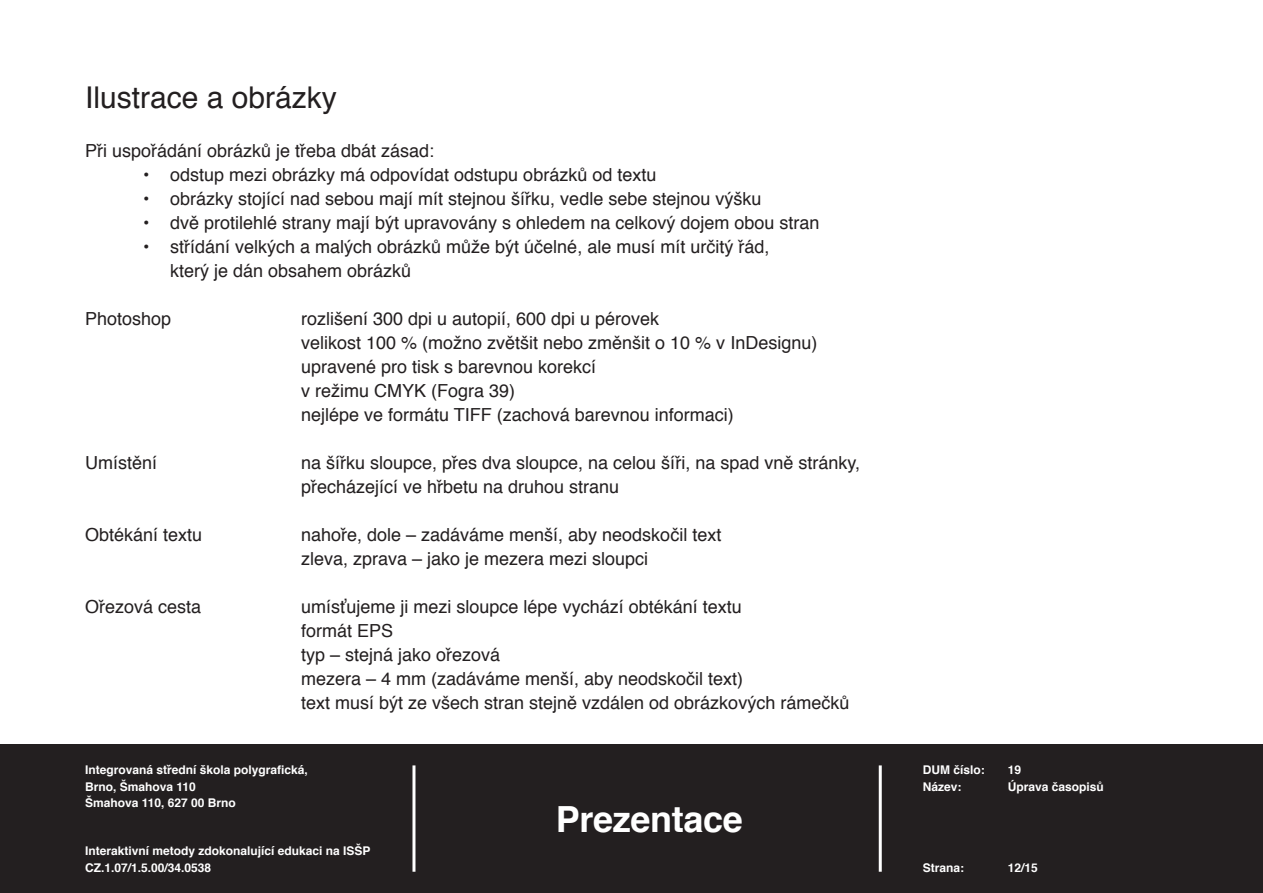
<style>
.page{position:relative;width:1263px;height:893px;background:#fff}
.page>*{position:absolute;margin:0;border:0;box-sizing:border-box;transform-origin:0 0}
.t1{font:700 36px "Helvetica";letter-spacing:-.01em;color:#fff}
.t2{font:30px "Helvetica";color:#231f20}
.t3{font:18px/24px "Helvetica";color:#231f20}
.t4{font:700 12px/16.5px "Helvetica";color:#fff}
</style>
<div class="page">
<div style="left:0;top:744px;width:1263px;height:149px;background:#231f20"></div>
<hr style="left:412px;top:765px;width:3px;height:107px;background:#fff">
<hr style="left:879px;top:765px;width:3px;height:107px;background:#fff">
<h2 class="t2" style="left:85px;top:84px;width:253px">Ilustrace a obrázky</h2>
<p class="t3" style="left:85px;top:140px;width:351px">Při uspořádání obrázků je třeba dbát zásad:</p>
<p class="t3" style="left:143px;top:164px;width:515px">• odstup mezi obrázky má odpovídat odstupu obrázků od textu</p>
<p class="t3" style="left:143px;top:188px;width:620px">• obrázky stojící nad sebou mají mít stejnou šířku, vedle sebe stejnou výšku</p>
<p class="t3" style="left:143px;top:212px;width:678px">• dvě protilehlé strany mají být upravovány s ohledem na celkový dojem obou stran</p>
<p class="t3" style="left:170px;top:236px;width:601px;text-indent:-27px">• střídání velkých a malých obrázků může být účelné, ale musí mít určitý řád, který je dán obsahem obrázků</p>
<p class="t3" style="left:85px;top:308px;width:88px">Photoshop</p>
<p class="t3" style="left:301px;top:308px;width:518px">rozlišení 300 dpi u autopií, 600 dpi u pérovek<br>velikost 100 % (možno zvětšit nebo změnšit o 10 % v InDesignu) upravené pro tisk s barevnou korekcí<br>v režimu CMYK (Fogra 39)<br>nejlépe ve formátu TIFF (zachová barevnou informaci)</p>
<p class="t3" style="left:85px;top:452px;width:74px">Umístění</p>
<p class="t3" style="left:301px;top:452px;width:560px">na šířku sloupce, přes dva sloupce, na celou šíři, na spad vně stránky, přecházející ve hřbetu na druhou stranu</p>
<p class="t3" style="left:85px;top:524px;width:119px">Obtékání textu</p>
<p class="t3" style="left:301px;top:524px;width:422px">nahoře, dole – zadáváme menší, aby neodskočil text zleva, zprava – jako je mezera mezi sloupci</p>
<p class="t3" style="left:85px;top:596px;width:118px">Ořezová cesta</p>
<p class="t3" style="left:301px;top:596px;width:550px">umísťujeme ji mezi sloupce lépe vychází obtékání textu<br>formát EPS<br>typ – stejná jako ořezová<br>mezera – 4 mm (zadáváme menší, aby neodskočil text)<br>text musí být ze všech stran stejně vzdálen od obrázkových rámečků</p>
<p class="t4" style="left:85px;top:763px;width:224px">Integrovaná střední škola polygrafická,<br>Brno, Šmahova 110<br>Šmahova 110, 627 00 Brno</p>
<p class="t4" style="left:85px;top:844px;width:287px">Interaktivní metody zdokonalující edukaci na ISŠP<br>CZ.1.07/1.5.00/34.0538</p>
<h1 class="t1" style="left:556px;top:804px;width:189px">Prezentace</h1>
<p class="t4" style="left:923px;top:763px;width:64px">DUM číslo:</p>
<p class="t4" style="left:1008px;top:763px;width:15px">19</p>
<p class="t4" style="left:923px;top:779px;width:40px">Název:</p>
<p class="t4" style="left:1008px;top:779px;width:98px">Úprava časopisů</p>
<p class="t4" style="left:923px;top:860px;width:43px">Strana:</p>
<p class="t4" style="left:1008px;top:860px;width:32px">12/15</p>
</div>
